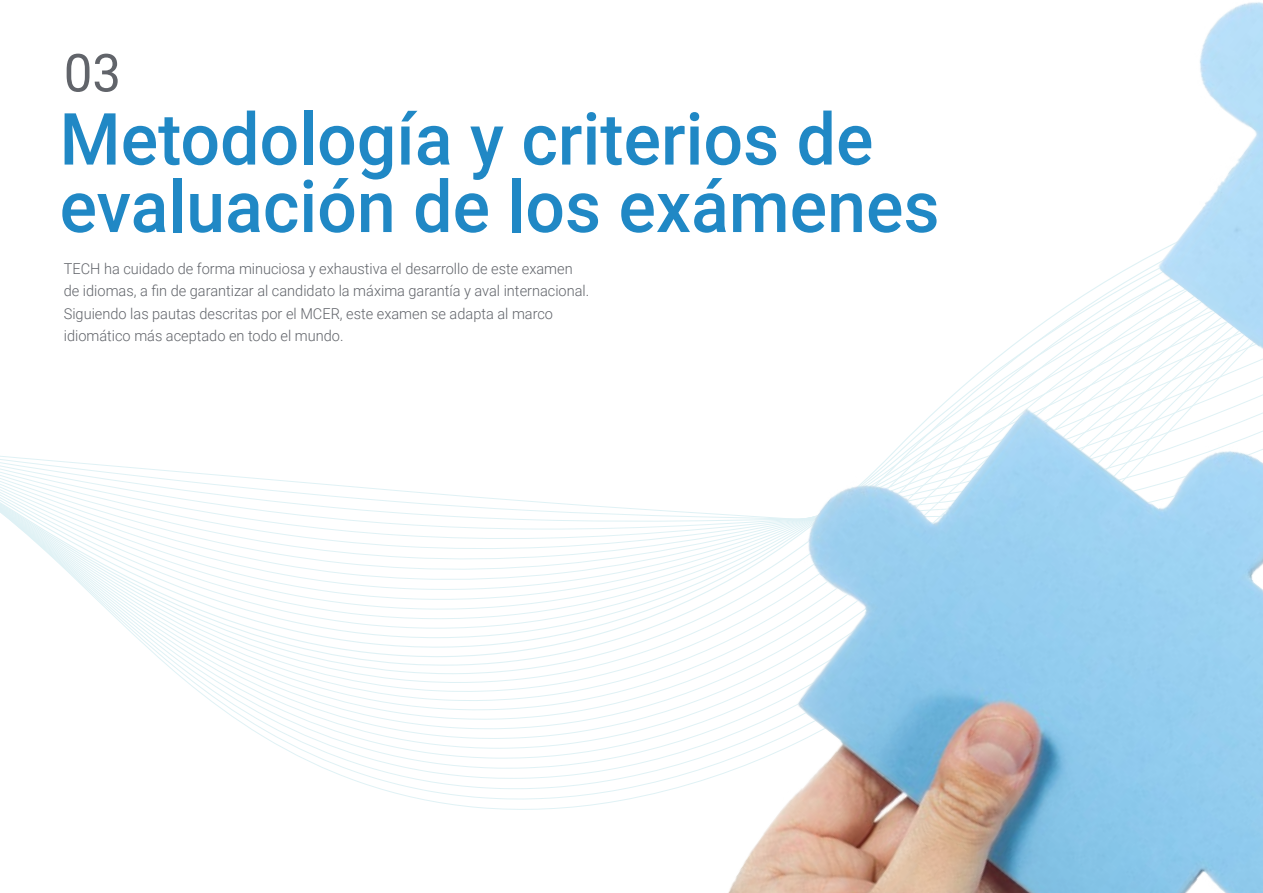
<style>
.page{position:relative;width:1263px;height:893px;background:#fff}
.page>*{position:absolute;margin:0;border:0;box-sizing:border-box;transform-origin:0 0}
.t1{font:500 72px/67.5px "Roboto";color:#2088c5}
.t2{font:52.5px "Roboto";color:#61646a}
.t3{font:300 15px/22.5px "Roboto";color:#61646a}
</style>
<div class="page">
<svg style="left:0;top:456px;width:526px;height:354px"></svg>
<img style="left:526px;top:2px;width:737px;height:891px">
<h2 class="t2" style="left:64px;top:36px;width:59px">03</h2>
<h1 class="t1" style="left:60px;top:103px;width:881px">Metodología y criterios de evaluación de los exámenes</h1>
<p class="t3" style="left:64px;top:256px;width:527px">TECH ha cuidado de forma minuciosa y exhaustiva el desarrollo de este examen de idiomas, a fin de garantizar al candidato la máxima garantía y aval internacional.<br>Siguiendo las pautas descritas por el MCER, este examen se adapta al marco idiomático más aceptado en todo el mundo.</p>
</div>
